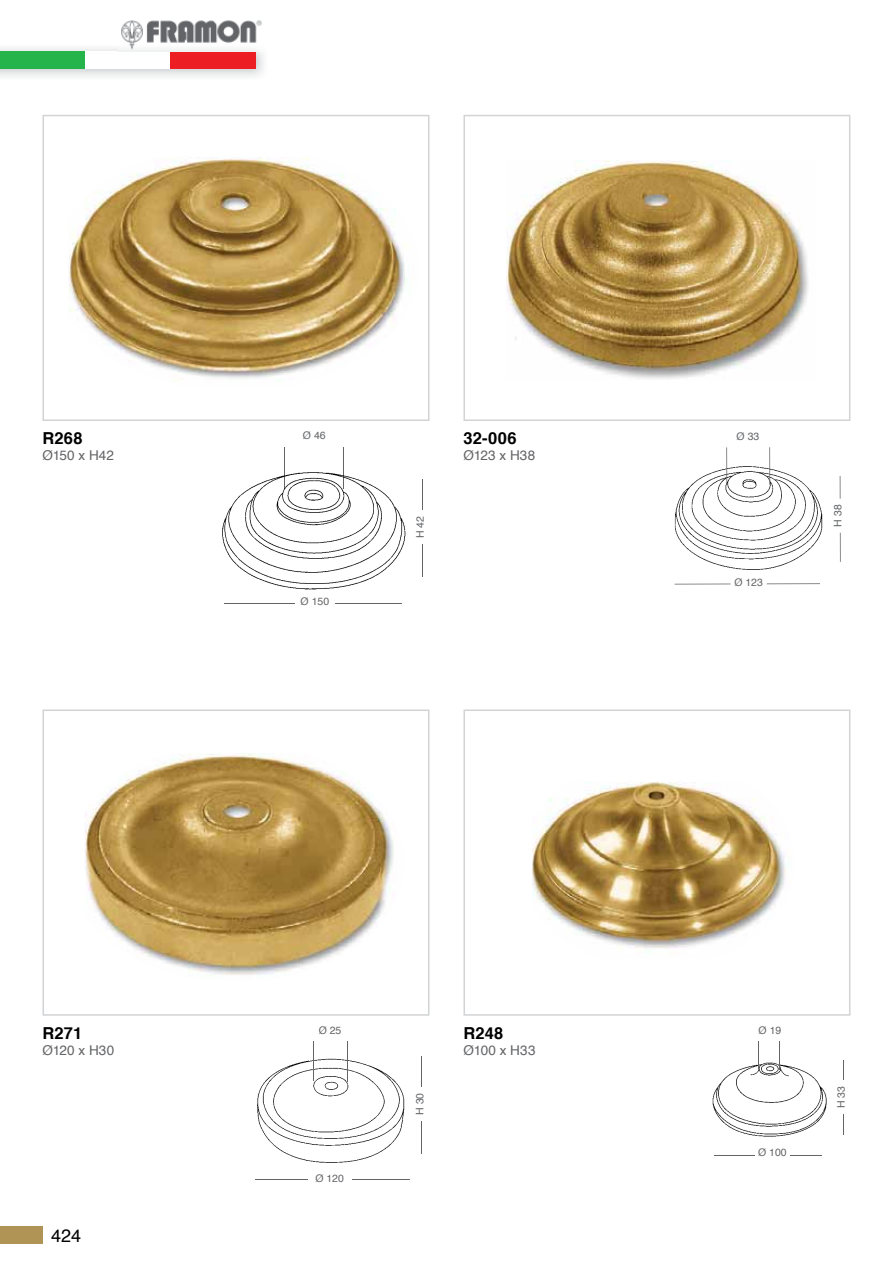
<style>
.page{position:relative;width:893px;height:1263px;background:#fff}
.page>*{position:absolute;margin:0;border:0;box-sizing:border-box;transform-origin:0 0}
.t1{font:18px "Helvetica";color:#000}
.t2{font:700 16.5px "Helvetica";letter-spacing:.01em;color:#000}
.t3{font:13.5px "Helvetica";letter-spacing:.005em;color:#636466}
.t4{font:10.5px "Helvetica";color:#636466}
</style>
<div class="page">
<div style="left:0;top:1227px;width:43px;height:17px;background:#b09455"></div>
<img style="left:0;top:48px;width:264px;height:29px">
<div style="left:0;top:51px;width:85px;height:17px;background:#25b34b"></div>
<div style="left:85px;top:51px;width:85px;height:17px;background:#fff"></div>
<div style="left:170px;top:51px;width:85px;height:17px;background:#ed1d24"></div>
<img style="left:118px;top:20px;width:145px;height:31px">
<svg style="left:43px;top:115px;width:386px;height:306px"></svg>
<svg style="left:463px;top:115px;width:387px;height:306px"></svg>
<svg style="left:43px;top:709px;width:386px;height:307px"></svg>
<svg style="left:463px;top:709px;width:387px;height:307px"></svg>
<img style="left:507px;top:161px;width:308px;height:219px">
<img style="left:674px;top:465px;width:149px;height:105px">
<hr style="left:840px;top:476px;width:1px;height:86px;background:#636466">
<hr style="left:675px;top:583px;width:145px;height:1px;background:#636466">
<div style="left:834px;top:499px;width:16px;height:34px;background:#fff"></div>
<div style="left:730px;top:578px;width:37px;height:15px;background:#fff"></div>
<hr style="left:726px;top:440px;width:1px;height:45px;background:#636466">
<hr style="left:769px;top:441px;width:1px;height:43px;background:#636466">
<div style="left:725px;top:432px;width:46px;height:15px;background:#fff"></div>
<img style="left:68px;top:157px;width:351px;height:230px">
<img style="left:532px;top:781px;width:262px;height:177px">
<hr style="left:224px;top:603px;width:177px;height:1px;background:#636466">
<div style="left:295px;top:597px;width:39px;height:14px;background:#fff"></div>
<hr style="left:284px;top:440px;width:1px;height:49px;background:#636466">
<hr style="left:343px;top:444px;width:1px;height:45px;background:#636466">
<div style="left:282px;top:432px;width:64px;height:14px;background:#fff"></div>
<img style="left:712px;top:1062px;width:115px;height:75px">
<hr style="left:843px;top:1060px;width:1px;height:74px;background:#636466">
<hr style="left:714px;top:1155px;width:108px;height:1px;background:#636466">
<div style="left:837px;top:1080px;width:13px;height:34px;background:#fff"></div>
<div style="left:755px;top:1148px;width:35px;height:15px;background:#fff"></div>
<hr style="left:759px;top:1035px;width:1px;height:34px;background:#636466">
<hr style="left:779px;top:1037px;width:1px;height:32px;background:#636466">
<div style="left:758px;top:1026px;width:24px;height:15px;background:#fff"></div>
<img style="left:85px;top:753px;width:319px;height:227px">
<img style="left:257px;top:1058px;width:148px;height:105px">
<hr style="left:421px;top:1056px;width:1px;height:97px;background:#636466">
<hr style="left:255px;top:1179px;width:154px;height:1px;background:#636466">
<div style="left:416px;top:1087px;width:18px;height:34px;background:#fff"></div>
<div style="left:308px;top:1174px;width:44px;height:15px;background:#fff"></div>
<hr style="left:313px;top:1034px;width:1px;height:47px;background:#636466">
<hr style="left:347px;top:1032px;width:1px;height:49px;background:#636466">
<div style="left:311px;top:1026px;width:38px;height:15px;background:#fff"></div>
<img style="left:222px;top:472px;width:201px;height:118px">
<p class="t4" style="left:303px;top:428px;width:24px">Ø 46</p>
<h2 class="t2" style="left:43px;top:425px;width:42px">R268</h2>
<p class="t4" style="left:737px;top:428px;width:24px">Ø 33</p>
<p class="t3" style="left:43px;top:445px;width:73px">Ø150 x H42</p>
<h2 class="t2" style="left:463px;top:425px;width:55px">32-006</h2>
<p class="t3" style="left:463px;top:445px;width:73px">Ø123 x H38</p>
<p class="t4" style="left:301px;top:593px;width:30px">Ø 150</p>
<p class="t4" style="left:412px;top:538px;width:24px;rotate:-90deg">H 42</p>
<p class="t4" style="left:734px;top:574px;width:30px">Ø 123</p>
<p class="t4" style="left:830px;top:527px;width:24px;rotate:-90deg">H 38</p>
<h2 class="t2" style="left:43px;top:1019px;width:41px">R271</h2>
<p class="t4" style="left:759px;top:1022px;width:24px">Ø 19</p>
<p class="t3" style="left:43px;top:1040px;width:73px">Ø120 x H30</p>
<p class="t4" style="left:412px;top:1115px;width:24px;rotate:-90deg">H 30</p>
<p class="t4" style="left:319px;top:1022px;width:24px">Ø 25</p>
<h2 class="t2" style="left:463px;top:1019px;width:41px">R248</h2>
<p class="t3" style="left:463px;top:1040px;width:74px">Ø100 x H33</p>
<h1 class="t1" style="left:51px;top:1222px;width:32px">424</h1>
<p class="t4" style="left:315px;top:1170px;width:30px">Ø 120</p>
<p class="t4" style="left:758px;top:1144px;width:30px">Ø 100</p>
<p class="t4" style="left:833px;top:1108px;width:24px;rotate:-90deg">H 33</p>
</div>
